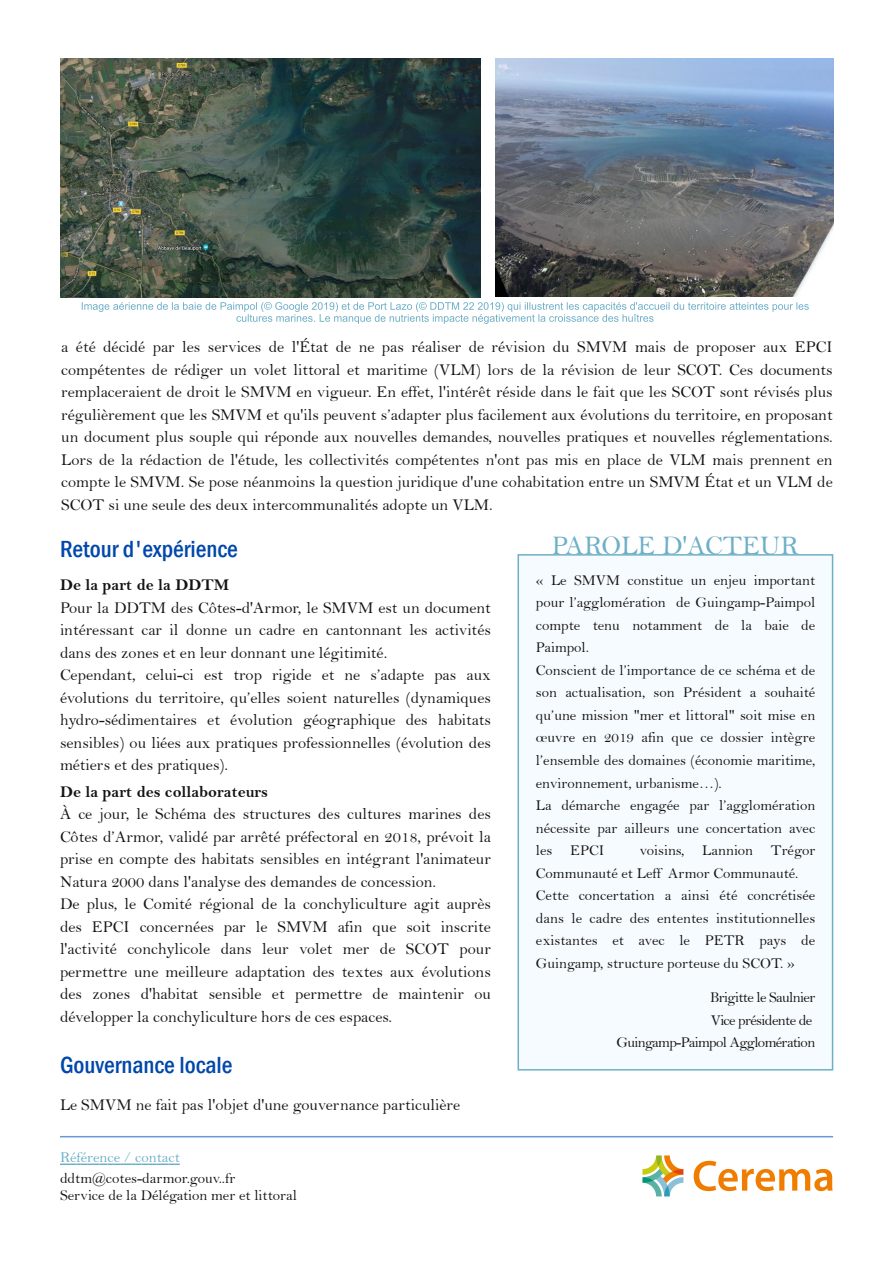
<style>
.page{position:relative;width:893px;height:1263px;background:#fff}
.page>*{position:absolute;margin:0;border:0;box-sizing:border-box;transform-origin:0 0}
.t1{font:27px "Bell";color:#6dafc7}
.t2{font:500 condensed 24px "Franklin Gothic";color:#0047ab}
.t3{font:16.5px/22.5px "Bell";color:#161413}
.t4{font:16.5px "Bell MT Bold";color:#161413}
.t5{font:15px/22.5px "Bell";color:#161413}
.t6{font:15px/22.5px "Bell";letter-spacing:-.04em;color:#161413;text-align:right}
.t7{font:15px "Bell";color:#6dafc7}
</style>
<div class="page">
<img style="left:622px;top:1136px;width:212px;height:61px">
<svg style="left:60px;top:1163px;width:120px;height:2px"></svg>
<hr style="left:60px;top:1136px;width:773px;height:1px;background:#6a97d5">
<div style="left:518px;top:555px;width:314px;height:515px;background:#f6fbff"></div>
<div style="left:518px;top:554px;width:315px;height:516px;border:2px solid #6dafc7"></div>
<img style="left:60px;top:59px;width:421px;height:238px">
<svg style="left:82px;top:302px;width:727px;height:22px"></svg>
<img style="left:496px;top:59px;width:337px;height:238px">
<p class="t3" style="left:61px;top:336px;width:773px;text-align:justify">a été décidé par les services de l'État de ne pas réaliser de révision du SMVM mais de proposer aux EPCI compétentes de rédiger un volet littoral et maritime (VLM) lors de la révision de leur SCOT. Ces documents remplaceraient de droit le SMVM en vigueur. En effet, l'intérêt réside dans le fait que les SCOT sont révisés plus régulièrement que les SMVM et qu'ils peuvent s’adapter plus facilement aux évolutions du territoire, en proposant un document plus souple qui réponde aux nouvelles demandes, nouvelles pratiques et nouvelles réglementations.<br>Lors de la rédaction de l'étude, les collectivités compétentes n'ont pas mis en place de VLM mais prennent en compte le SMVM. Se pose néanmoins la question juridique d'une cohabitation entre un SMVM État et un VLM de SCOT si une seule des deux intercommunalités adopte un VLM.</p>
<h2 class="t2" style="left:60px;top:535px;width:179px">Retour d'expérience</h2>
<p class="t4" style="left:60px;top:576px;width:171px">De la part de la DDTM</p>
<p class="t3" style="left:60px;top:597px;width:432px">Pour la DDTM des Côtes-d'Armor, le SMVM est un document intéressant car il donne un cadre en cantonnant les activités dans des zones et en leur donnant une légitimité.<br>Cependant, celui-ci est trop rigide et ne s’adapte pas aux évolutions du territoire, qu’elles soient naturelles (dynamiques hydro-sédimentaires et évolution géographique des habitats sensibles) ou liées aux pratiques professionnelles (évolution des métiers et des pratiques).</p>
<p class="t4" style="left:60px;top:783px;width:210px">De la part des collaborateurs</p>
<p class="t3" style="left:60px;top:803px;width:432px">À ce jour, le Schéma des structures des cultures marines des Côtes d’Armor, validé par arrêté préfectoral en 2018, prévoit la prise en compte des habitats sensibles en intégrant l'animateur Natura 2000 dans l'analyse des demandes de concession.<br>De plus, le Comité régional de la conchyliculture agit auprès des EPCI concernées par le SMVM afin que soit inscrite l'activité conchylicole dans leur volet mer de SCOT pour permettre une meilleure adaptation des textes aux évolutions des zones d'habitat sensible et permettre de maintenir ou développer la conchyliculture hors de ces espaces.</p>
<h2 class="t2" style="left:60px;top:1051px;width:174px">Gouvernance locale</h2>
<p class="t3" style="left:60px;top:1093px;width:402px">Le SMVM ne fait pas l'objet d'une gouvernance particulière</p>
<p class="t7" style="left:60px;top:1150px;width:121px">Référence / contact</p>
<p class="t5" style="left:60px;top:1171px;width:239px;line-height:16.5px">ddtm@cotes-darmor.gouv..fr<br>Service de la Délégation mer et littoral</p>
<h1 class="t1" style="left:552px;top:531px;width:248px">PAROLE D'ACTEUR</h1>
<p class="t5" style="left:536px;top:569px;width:281px">« Le SMVM constitue un enjeu important pour l’agglomération de Guingamp-Paimpol compte tenu notamment de la baie de Paimpol.<br>Conscient de l’importance de ce schéma et de son actualisation, son Président a souhaité qu’une mission "mer et littoral" soit mise en œuvre en 2019 afin que ce dossier intègre l’ensemble des domaines (économie maritime, environnement, urbanisme…).<br>La démarche engagée par l’agglomération nécessite par ailleurs une concertation avec les EPCI</p>
<p class="t5" style="left:536px;top:839px;width:281px;text-indent:104px">voisins, Lannion Trégor Communauté et Leff Armor Communauté.<br>Cette concertation a ainsi été concrétisée dans le cadre des ententes institutionnelles existantes et avec le PETR pays de Guingamp, structure porteuse du SCOT. »</p>
<p class="t6" style="left:616px;top:986px;width:200px">Brigitte le Saulnier<br>Vice présidente de<br>Guingamp-Paimpol Agglomération</p>
</div>
